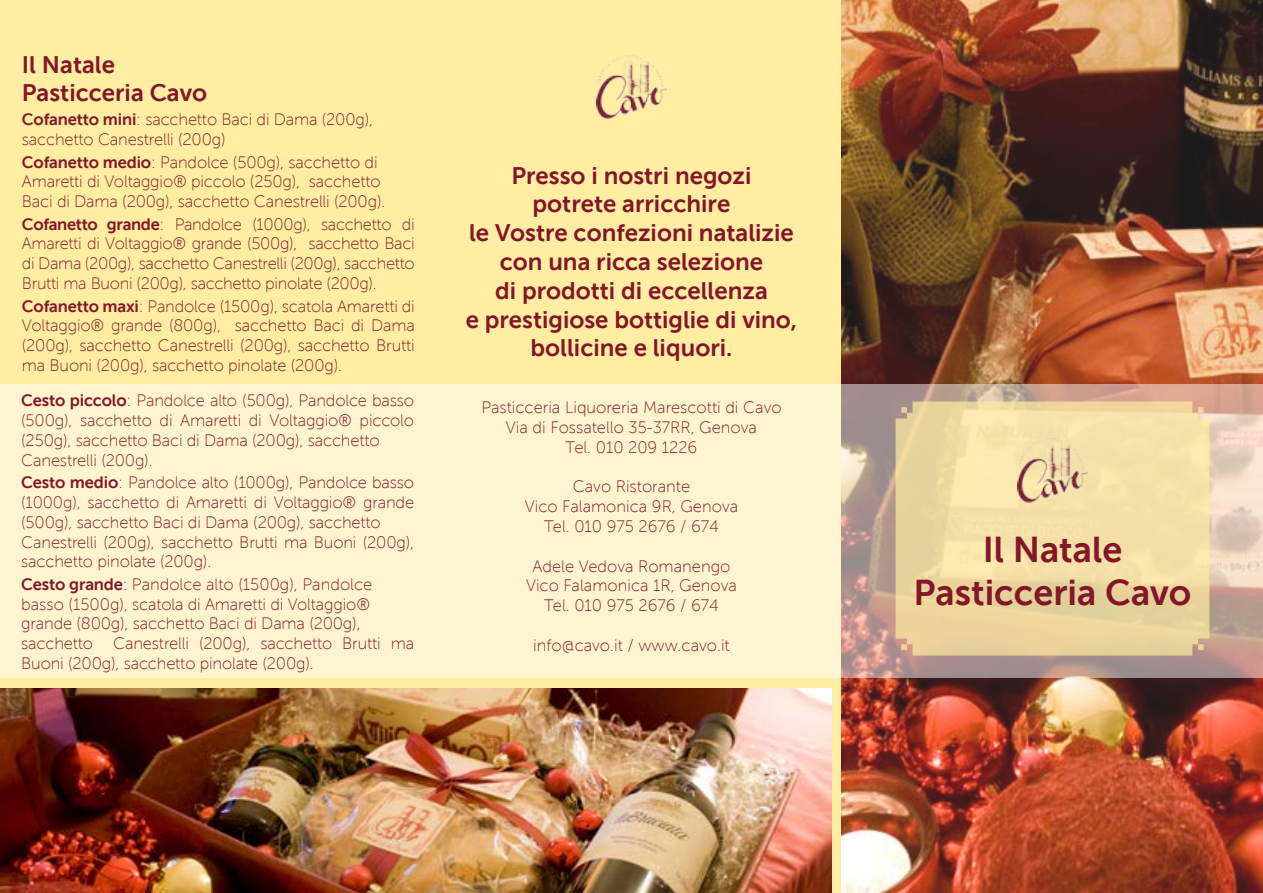
<style>
.page{position:relative;width:1263px;height:893px;background:#fff}
.page>*{position:absolute;margin:0;border:0;box-sizing:border-box;transform-origin:0 0}
.t1{font:36px/43.2px "Museo Sans 700";color:#831629;text-align:center}
.t2{font:24px/28.8px "Museo Sans 700";color:#831629;text-align:center}
.t3{font:16.5px/19.8px "Museo Sans 100";letter-spacing:-.01em;color:#831629}
.s1{font-family:"Museo Sans 700"}
</style>
<div class="page">
<img style="left:840px;top:0;width:423px;height:893px">
<div style="left:0;top:0;width:840px;height:893px;background:#feeda2"></div>
<img style="left:596px;top:55px;width:70px;height:64px">
<svg style="left:0;top:385px;width:1263px;height:293px;fill:#fef5d0"></svg>
<svg style="left:895px;top:401px;width:314px;height:255px;fill:#f1dea4"></svg>
<img style="left:1017px;top:439px;width:70px;height:66px">
<img style="left:0;top:689px;width:831px;height:204px">
<h2 class="t2" style="left:22px;top:50px;width:187px;text-align:left">Il Natale<br>Pasticceria Cavo</h2>
<p class="t3" style="left:22px;top:110px;width:353px"><span class="s1">Cofanetto mini</span>: sacchetto Baci di Dama (200g), sacchetto Canestrelli (200g)</p>
<p class="t3" style="left:22px;top:152px;width:365px"><span class="s1">Cofanetto medio</span>: Pandolce (500g), sacchetto di<br>Amaretti di Voltaggio® piccolo (250g), sacchetto<br>Baci di Dama (200g), sacchetto Canestrelli (200g).</p>
<p class="t3" style="left:22px;top:214px;width:394px;text-align:justify"><span class="s1">Cofanetto grande</span>: Pandolce (1000g), sacchetto di Amaretti di Voltaggio® grande (500g), sacchetto Baci di Dama (200g), sacchetto Canestrelli (200g), sacchetto Brutti ma Buoni (200g), sacchetto pinolate (200g).</p>
<p class="t3" style="left:22px;top:296px;width:394px;text-align:justify"><span class="s1">Cofanetto maxi</span>: Pandolce (1500g), scatola Amaretti di Voltaggio® grande (800g), sacchetto Baci di Dama (200g), sacchetto Canestrelli (200g), sacchetto Brutti ma Buoni (200g), sacchetto pinolate (200g).</p>
<p class="t3" style="left:21px;top:391px;width:394px"><span class="s1">Cesto piccolo</span>: Pandolce alto (500g), Pandolce basso (500g), sacchetto di Amaretti di Voltaggio® piccolo (250g), sacchetto Baci di Dama (200g), sacchetto Canestrelli (200g).</p>
<p class="t3" style="left:21px;top:473px;width:394px"><span class="s1">Cesto medio</span>: Pandolce alto (1000g), Pandolce basso (1000g), sacchetto di Amaretti di Voltaggio® grande (500g), sacchetto Baci di Dama (200g), sacchetto Canestrelli (200g), sacchetto Brutti ma Buoni (200g), sacchetto pinolate (200g).</p>
<p class="t3" style="left:21px;top:574px;width:394px"><span class="s1">Cesto grande</span>: Pandolce alto (1500g), Pandolce basso (1500g), scatola di Amaretti di Voltaggio® grande (800g), sacchetto Baci di Dama (200g), sacchetto Canestrelli (200g), sacchetto Brutti ma Buoni (200g), sacchetto pinolate (200g).</p>
<h2 class="t2" style="left:466px;top:161px;width:333px">Presso i nostri negozi<br>potrete arricchire<br>le Vostre confezioni natalizie con una ricca selezione<br>di prodotti di eccellenza<br>e prestigiose bottiglie di vino, bollicine e liquori.</h2>
<p class="t3" style="left:481px;top:398px;width:302px;text-align:center">Pasticceria Liquoreria Marescotti di Cavo<br>Via di Fossatello 35-37RR, Genova<br>Tel. 010 209 1226</p>
<p class="t3" style="left:525px;top:477px;width:215px;text-align:center">Cavo Ristorante<br>Vico Falamonica 9R, Genova<br>Tel. 010 975 2676 / 674</p>
<p class="t3" style="left:526px;top:556px;width:212px;text-align:center">Adele Vedova Romanengo<br>Vico Falamonica 1R, Genova<br>Tel. 010 975 2676 / 674</p>
<p class="t3" style="left:533px;top:635px;width:198px">info@cavo.it / www.cavo.it</p>
<h1 class="t1" style="left:913px;top:528px;width:279px">Il Natale<br>Pasticceria Cavo</h1>
</div>
